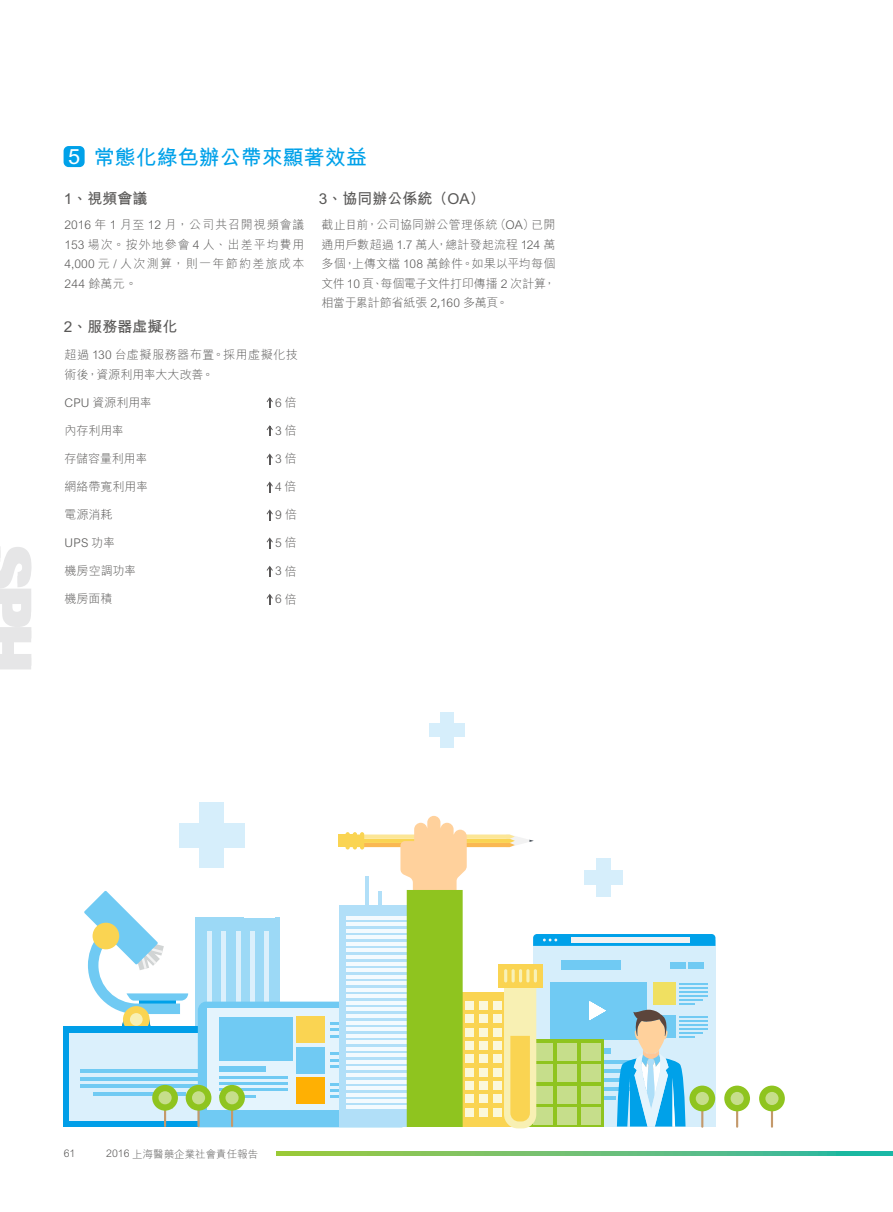
<style>
.page{position:relative;width:893px;height:1212px;background:#fff}
.page>*{position:absolute;margin:0;border:0;box-sizing:border-box;transform-origin:0 0}
.t1{font:700 21px "M Hei HK";color:#00a1e9}
.t2{font:700 15px "M Hei HK";color:#595857}
.t3{font:300 12px/19.5px "M Hei HK";letter-spacing:.01em;color:#595857;text-align:justify}
.t4{font:300 12px "M Hei HK";letter-spacing:-.015em;color:#595857}
.t5{font:300 10.5px "M Hei HK";color:#595857}
.s1{color:#fff}
.s2{font-family:"Myriad Pro";font-weight:400}
</style>
<div class="page">
<svg style="left:276px;top:1152px;width:617px;height:3px;background:#67bf74"></svg>
<svg style="left:0;top:547px;width:31px;height:122px"></svg>
<div style="left:64px;top:146px;width:21px;height:21px;background:#00a1e9;border-radius:5px"></div>
<div style="left:64px;top:1027px;width:152px;height:100px;background:#009ee8"></div>
<div style="left:70px;top:1033px;width:140px;height:88px;background:#dbf0fc"></div>
<hr style="left:81px;top:1069px;width:118px;height:4px;background:#70caf3">
<hr style="left:81px;top:1077px;width:118px;height:3px;background:#70caf3">
<hr style="left:81px;top:1084px;width:118px;height:4px;background:#70caf3">
<hr style="left:771px;top:1099px;width:2px;height:29px;background:#c4996b">
<div style="left:759px;top:1085px;width:26px;height:26px;background:#8fc41f;border-radius:50%"></div>
<div style="left:765px;top:1092px;width:13px;height:13px;background:#c6de8b;border-radius:50%"></div>
<hr style="left:736px;top:1099px;width:2px;height:29px;background:#c4996b">
<div style="left:724px;top:1085px;width:26px;height:26px;background:#8fc41f;border-radius:50%"></div>
<div style="left:731px;top:1092px;width:13px;height:13px;background:#c6de8b;border-radius:50%"></div>
<div style="left:440px;top:712px;width:13px;height:35px;background:#d6eefb"></div>
<div style="left:429px;top:723px;width:35px;height:13px;background:#d6eefb"></div>
<div style="left:200px;top:802px;width:24px;height:66px;background:#d6eefb"></div>
<svg style="left:84px;top:816px;width:631px;height:312px"></svg>
<svg style="left:267px;top:397px;width:6px;height:11px"></svg>
<svg style="left:267px;top:509px;width:6px;height:11px"></svg>
<svg style="left:267px;top:453px;width:6px;height:11px"></svg>
<svg style="left:267px;top:566px;width:6px;height:11px"></svg>
<svg style="left:267px;top:425px;width:6px;height:11px"></svg>
<svg style="left:267px;top:537px;width:6px;height:11px"></svg>
<svg style="left:267px;top:481px;width:6px;height:11px"></svg>
<svg style="left:267px;top:594px;width:6px;height:11px"></svg>
<h1 class="t1" style="left:68px;top:142px;width:300px"><span class="s1">5</span> 常態化綠色辦公帶來顯著效益</h1>
<p class="t2" style="left:64px;top:187px;width:85px">1、視頻會議</p>
<p class="t3" style="left:65px;top:215px;width:241px">2016 年 1 月至 12 月，公司共召開視頻會議153 場次。按外地參會 4 人、出差平均費用4,000 元 / 人次測算，則一年節約差旅成本244 餘萬元。</p>
<p class="t2" style="left:64px;top:316px;width:115px">2、服務器虛擬化</p>
<p class="t3" style="left:65px;top:345px;width:235px">超過 130 台虛擬服務器布置。採用虛擬化技術後，資源利用率大大改善。</p>
<p class="t3" style="left:65px;top:392px;width:89px">CPU 資源利用率</p>
<p class="t3" style="left:65px;top:420px;width:61px">內存利用率</p>
<p class="t4" style="left:65px;top:450px;width:84px">存儲容量利用率</p>
<p class="t3" style="left:65px;top:476px;width:85px">網絡帶寬利用率</p>
<p class="t3" style="left:65px;top:504px;width:49px">電源消耗</p>
<p class="t3" style="left:65px;top:532px;width:52px">UPS 功率</p>
<p class="t3" style="left:65px;top:560px;width:73px">機房空調功率</p>
<p class="t3" style="left:65px;top:588px;width:49px">機房面積</p>
<p class="t3" style="left:275px;top:393px;width:23px">6倍</p>
<p class="t3" style="left:275px;top:421px;width:23px">3倍</p>
<p class="t3" style="left:275px;top:449px;width:23px">3倍</p>
<p class="t3" style="left:275px;top:477px;width:23px">4倍</p>
<p class="t3" style="left:275px;top:505px;width:23px">9 倍</p>
<p class="t3" style="left:275px;top:533px;width:23px">5倍</p>
<p class="t3" style="left:275px;top:561px;width:23px">3倍</p>
<p class="t3" style="left:275px;top:589px;width:23px">6倍</p>
<p class="t2" style="left:319px;top:187px;width:167px">3、協同辦公係統（OA）</p>
<p class="t3" style="left:321px;top:215px;width:235px">截止目前，公司協同辦公管理係統（OA）已開通用戶數超過 1.7 萬人，總計發起流程 124 萬多個，上傳文檔 108 萬餘件。如果以平均每個文件 10 頁、每個電子文件打印傳播 2 次計算，相當于累計節省紙張 2<span class="s2">,</span>160 多萬頁。</p>
<p class="t5" style="left:64px;top:1146px;width:13px">61</p>
<p class="t5" style="left:106px;top:1146px;width:153px">2016 上海醫藥企業社會責任報告</p>
</div>
